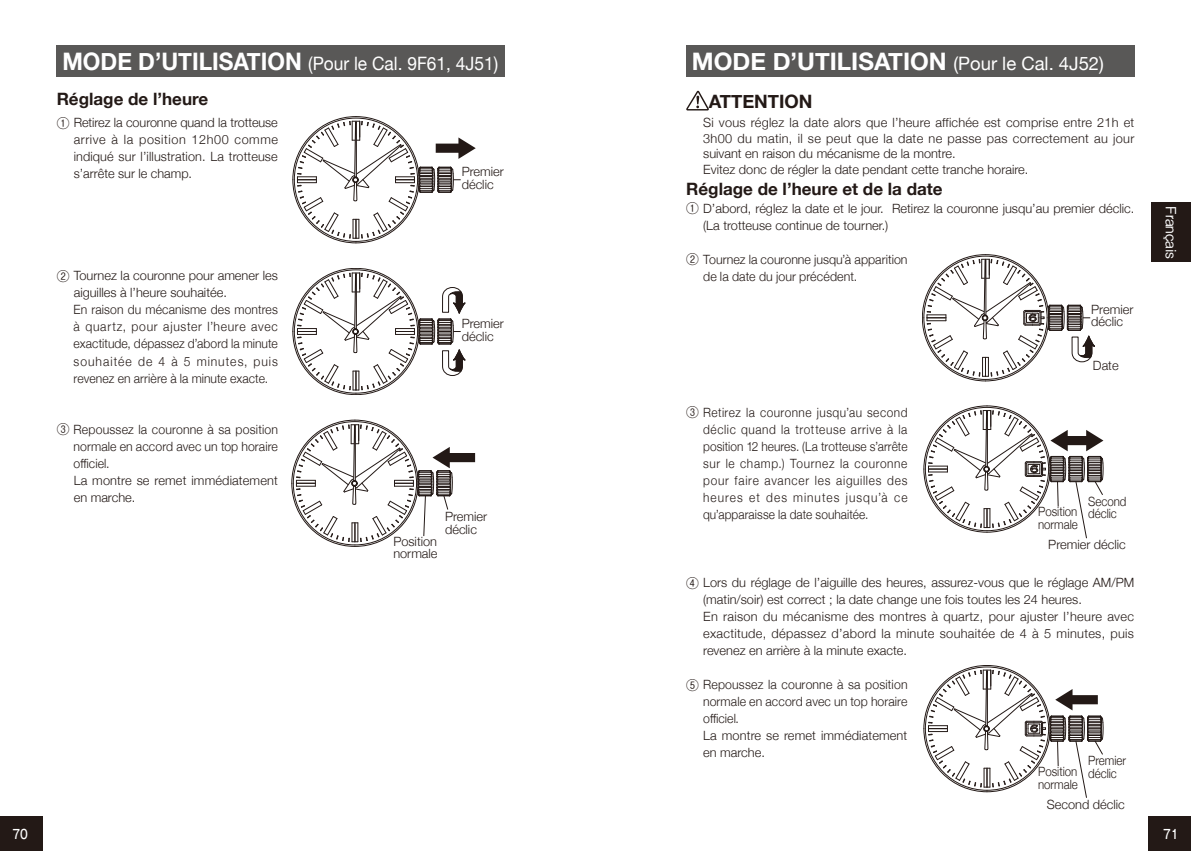
<style>
.page{position:relative;width:1191px;height:851px;background:#fff}
.page>*{position:absolute;margin:0;border:0;box-sizing:border-box;transform-origin:0 0}
.t1{font:700 24px "Helvetica Neue";color:#fff}
.t2{font:18.4px "Helvetica Neue";color:#fff;scale:.94 1}
.t3{font:700 18.4px "Helvetica Neue";color:#231916}
.t4{font:700 17px "Helvetica Neue";color:#231916}
.t5{font:500 14.2px "Gothic BBB Pro";color:#fff;scale:.95 1}
.t6{font:300 12.8px/17px "Helvetica Neue";color:#231916}
.t7{font:300 12.8px/17px "Helvetica Neue";color:#231916;text-align:justify;scale:.93 1}
.t8{font:300 12.8px "Helvetica Neue";color:#231916;scale:.96 1}
.t9{font:300 12.8px "Helvetica Neue";color:#231916;scale:.95 1}
.t10{font:300 12.8px "Helvetica Neue";letter-spacing:.025em;color:#231916}
.t11{font:300 12.8px "Helvetica Neue";letter-spacing:.02em;color:#231916}
.t12{font:300 12.8px/12.8px "Helvetica Neue";color:#231916;scale:.9 1}
.t13{font:300 12.8px "Helvetica Neue";letter-spacing:.055em;color:#231916;scale:.95 1}
.t14{font:300 12.8px "Helvetica Neue";letter-spacing:.08em;color:#231916;scale:.95 1}
.t15{font:500 12.8px "Gothic MB101 Pro";color:#fff;scale:.8 1}
.s1{font-weight:700;font-size:24px}
.s2{font-weight:400;font-size:18.4px}
.s3{font-family:"Gothic BBB Pro";font-weight:500}
</style>
<div class="page">
<div style="left:0;top:816px;width:43px;height:34px;background:#231916"></div>
<div style="left:1148px;top:816px;width:43px;height:34px;background:#231916"></div>
<div style="left:1151px;top:203px;width:40px;height:59px;background:#231916"></div>
<svg style="left:292px;top:116px;width:184px;height:127px"></svg>
<svg style="left:292px;top:268px;width:174px;height:127px"></svg>
<svg style="left:291px;top:420px;width:184px;height:127px"></svg>
<svg style="left:686px;top:91px;width:23px;height:19px"></svg>
<svg style="left:922px;top:254px;width:173px;height:127px"></svg>
<svg style="left:923px;top:405px;width:181px;height:134px"></svg>
<svg style="left:923px;top:665px;width:181px;height:133px"></svg>
<div style="left:57px;top:45px;width:448px;height:32px;background:#595857"></div>
<div style="left:686px;top:45px;width:448px;height:32px;background:#595857"></div>
<h2 class="t2" style="left:62px;top:50px;width:465px"><span class="s1">MODE D’UTILISATION</span> (Pour le Cal. 9F61, 4J51)</h2>
<h1 class="t1" style="left:692px;top:42px;width:413px">MODE D’UTILISATION <span class="s2">(Pour le Cal. 4J52)</span></h1>
<h3 class="t4" style="left:57px;top:86px;width:153px">Réglage de l’heure</h3>
<p class="t6" style="left:74px;top:113px;width:206px;text-align:justify;text-indent:-17px"><span class="s3">①</span> Retirez la couronne quand la trotteuse arrive à la position 12h00 comme indiqué sur l’illustration. La trotteuse s’arrête sur le champ.</p>
<p class="t6" style="left:57px;top:266px;width:223px"><span class="s3">②</span> Tournez la couronne pour amener les</p>
<p class="t6" style="left:74px;top:283px;width:155px">aiguilles à l’heure souhaitée.</p>
<p class="t9" style="left:57px;top:299px;width:234px"><span class="s3">　</span> En raison du mécanisme des montres</p>
<p class="t13" style="left:74px;top:316px;width:216px">à quartz, pour ajuster l’heure avec</p>
<p class="t9" style="left:74px;top:333px;width:216px">exactitude, dépassez d’abord la minute</p>
<p class="t14" style="left:74px;top:350px;width:216px">souhaitée de 4 à 5 minutes, puis</p>
<p class="t9" style="left:74px;top:367px;width:206px">revenez en arrière à la minute exacte.</p>
<p class="t8" style="left:57px;top:418px;width:232px"><span class="s3">③</span> Repoussez la couronne à sa position</p>
<p class="t8" style="left:74px;top:435px;width:214px">normale en accord avec un top horaire</p>
<p class="t8" style="left:74px;top:452px;width:39px">officiel.</p>
<p class="t6" style="left:57px;top:471px;width:223px"><span class="s3">　</span> La montre se remet immédiatement</p>
<p class="t6" style="left:74px;top:488px;width:63px">en marche.</p>
<p class="t6" style="left:462px;top:164px;width:44px;line-height:12.8px">Premier déclic</p>
<p class="t6" style="left:462px;top:316px;width:44px;line-height:12.8px">Premier déclic</p>
<p class="t6" style="left:393px;top:533px;width:46px;line-height:12.8px">Position normale</p>
<p class="t6" style="left:445px;top:509px;width:44px;line-height:12.8px">Premier déclic</p>
<h2 class="t3" style="left:709px;top:87px;width:105px">ATTENTION</h2>
<p class="t6" style="left:703px;top:114px;width:432px;line-height:15.6px">Si vous réglez la date alors que l’heure affichée est comprise entre 21h et 3h00 du matin, il se peut que la date ne passe pas correctement au jour suivant en raison du mécanisme de la montre.<br>Evitez donc de régler la date pendant cette tranche horaire.</p>
<h3 class="t4" style="left:686px;top:176px;width:258px">Réglage de l’heure et de la date</h3>
<p class="t6" style="left:703px;top:199px;width:432px;text-indent:-17px"><span class="s3">①</span> D’abord, réglez la date et le jour. Retirez la couronne jusqu’au premier déclic. (La trotteuse continue de tourner.)</p>
<p class="t6" style="left:703px;top:250px;width:206px;text-indent:-17px"><span class="s3">②</span> Tournez la couronne jusqu’à apparition de la date du jour précédent.</p>
<p class="t7" style="left:703px;top:403px;width:221px;text-indent:-17px"><span class="s3">③</span> Retirez la couronne jusqu’au second déclic quand la trotteuse arrive à la position 12 heures. (La trotteuse s’arrête sur le champ.) Tournez la couronne pour faire avancer les aiguilles des heures et des minutes jusqu’à ce qu’apparaisse la date souhaitée.</p>
<p class="t6" style="left:1091px;top:302px;width:44px;line-height:12.8px">Premier déclic</p>
<p class="t6" style="left:1093px;top:356px;width:27px">Date</p>
<p class="t12" style="left:1038px;top:504px;width:46px">Position normale</p>
<p class="t12" style="left:1088px;top:494px;width:44px">Second déclic</p>
<p class="t6" style="left:1048px;top:535px;width:79px">Premier déclic</p>
<p class="t6" style="left:686px;top:573px;width:449px"><span class="s3">④</span> Lors du réglage de l’aiguille des heures, assurez-vous que le réglage AM/PM</p>
<p class="t6" style="left:703px;top:590px;width:380px">(matin/soir) est correct ; la date change une fois toutes les 24 heures.</p>
<p class="t10" style="left:686px;top:606px;width:449px"><span class="s3">　</span> En raison du mécanisme des montres à quartz, pour ajuster l’heure avec</p>
<p class="t11" style="left:703px;top:623px;width:432px">exactitude, dépassez d’abord la minute souhaitée de 4 à 5 minutes, puis</p>
<p class="t6" style="left:703px;top:641px;width:205px">revenez en arrière à la minute exacte.</p>
<p class="t8" style="left:686px;top:674px;width:232px"><span class="s3">⑤</span> Repoussez la couronne à sa position</p>
<p class="t8" style="left:703px;top:691px;width:214px">normale en accord avec un top horaire</p>
<p class="t8" style="left:703px;top:708px;width:39px">officiel.</p>
<p class="t6" style="left:686px;top:726px;width:223px"><span class="s3">　</span> La montre se remet immédiatement</p>
<p class="t6" style="left:703px;top:743px;width:63px">en marche.</p>
<p class="t12" style="left:1038px;top:764px;width:46px">Position normale</p>
<p class="t12" style="left:1088px;top:753px;width:44px">Premier déclic</p>
<p class="t6" style="left:1046px;top:794px;width:79px">Second déclic</p>
<p class="t5" style="left:1182px;top:206px;width:57px;rotate:90deg">Français</p>
<p class="t15" style="left:12px;top:823px;width:21px">70</p>
<p class="t15" style="left:1163px;top:823px;width:21px">71</p>
</div>
